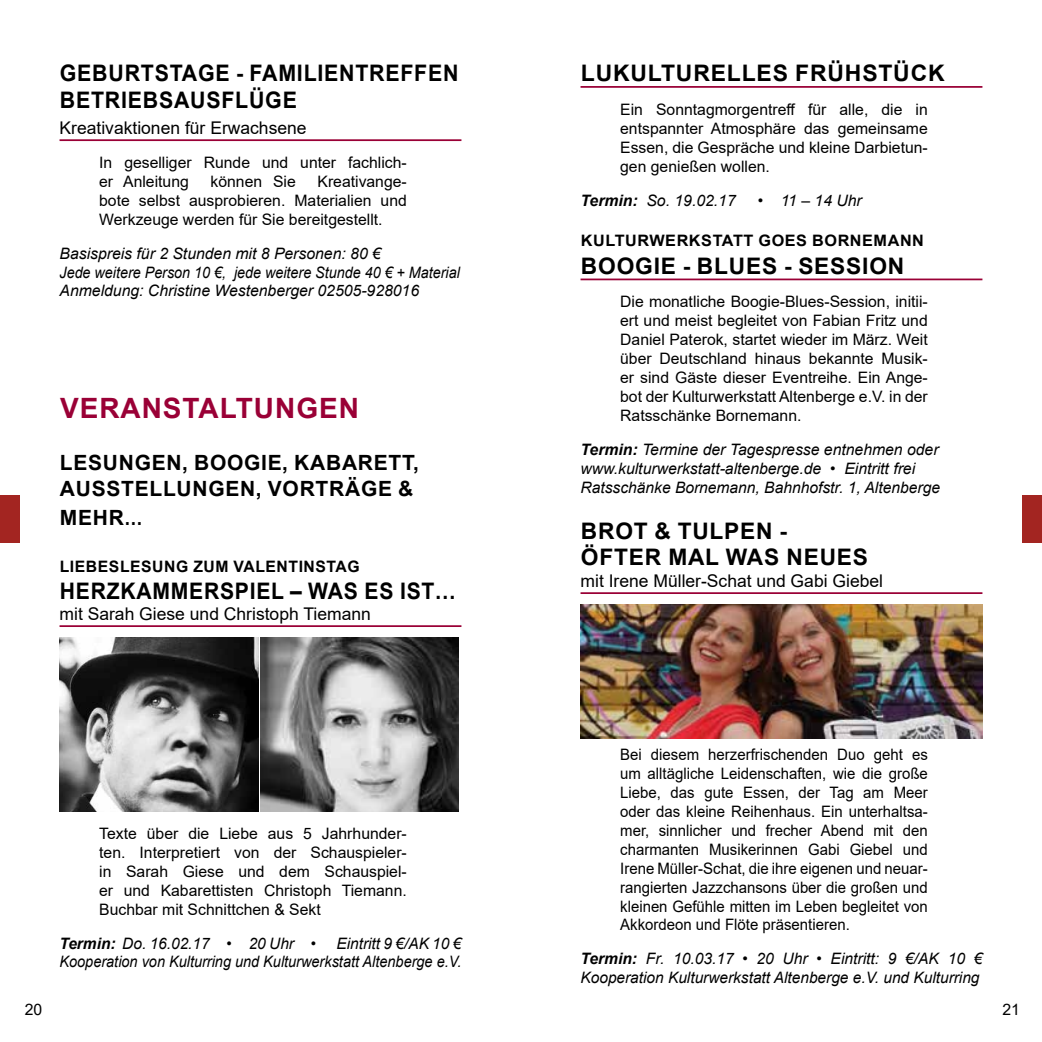
<style>
.page{position:relative;width:1042px;height:1042px;background:#fff}
.page>*{position:absolute;margin:0;border:0;box-sizing:border-box;transform-origin:0 0}
.t1{font:700 28px "Arial";letter-spacing:.035em;color:#9a0036}
.t2{font:700 22.75px/26.2px "Arial";letter-spacing:.035em;color:#000}
.t3{font:700 22.75px/27.3px "Arial";letter-spacing:.035em;color:#000;scale:.94 1}
.t4{font:700 22.75px "Arial";letter-spacing:.035em;color:#000;scale:.93 1}
.t5{font:700 21px/25.2px "Arial";letter-spacing:.035em;color:#000}
.t6{font:17.5px "Arial";color:#000}
.t7{font:15.75px/18.9px "Arial";color:#000;text-align:justify}
.t8{font:italic 15.75px/18.9px "Arial";color:#000}
.t9{font:15.75px/18.9px "Arial";color:#000;text-align:justify;scale:.95 1}
.t10{font:700 15.75px "Arial";letter-spacing:.035em;color:#000}
.s1{font-weight:700}
</style>
<div class="page">
<div style="left:0;top:495px;width:20px;height:48px;background:#a32521"></div>
<div style="left:1022px;top:495px;width:20px;height:48px;background:#a32521"></div>
<hr style="left:60px;top:139px;width:401px;height:2px;background:#9a0036">
<hr style="left:60px;top:625px;width:401px;height:2px;background:#9a0036">
<img style="left:60px;top:637px;width:198px;height:174px">
<img style="left:261px;top:637px;width:198px;height:174px">
<hr style="left:580px;top:86px;width:402px;height:2px;background:#9a0036">
<hr style="left:580px;top:278px;width:402px;height:2px;background:#9a0036">
<hr style="left:580px;top:592px;width:402px;height:2px;background:#9a0036">
<img style="left:580px;top:604px;width:402px;height:134px">
<h2 class="t3" style="left:60px;top:60px;width:425px">GEBURTSTAGE - FAMILIENTREFFEN<br>BETRIEBSAUSFLÜGE</h2>
<p class="t6" style="left:60px;top:116px;width:249px">Kreativaktionen für Erwachsene</p>
<p class="t7" style="left:99px;top:153px;width:309px">In geselliger Runde und unter fachlich&shy;er Anleitung</p>
<p class="t7" style="left:211px;top:172px;width:87px">können Sie</p>
<p class="t7" style="left:99px;top:172px;width:309px;text-indent:218px">Kreativange&shy;bote selbst ausprobieren. Materialien und Werkzeuge werden für Sie bereitgestellt.</p>
<p class="t8" style="left:60px;top:244px;width:402px">Basispreis für 2 Stunden mit 8 Personen: 80 €<br>Jede weitere Person 10 €, jede weitere Stunde 40 € + Material<br>Anmeldung: Christine Westenberger 02505-928016</p>
<h1 class="t1" style="left:60px;top:388px;width:300px">VERANSTALTUNGEN</h1>
<h3 class="t5" style="left:60px;top:451px;width:360px">LESUNGEN, BOOGIE, KABARETT,<br>AUSSTELLUNGEN, VORTRÄGE &amp;</h3>
<h3 class="t5" style="left:60px;top:505px;width:84px">MEHR…</h3>
<p class="t10" style="left:60px;top:555px;width:301px">LIEBESLESUNG ZUM VALENTINSTAG</p>
<h2 class="t4" style="left:60px;top:575px;width:427px">HERZKAMMERSPIEL – WAS ES IST…</h2>
<p class="t6" style="left:60px;top:602px;width:313px">mit Sarah Giese und Christoph Tiemann</p>
<p class="t7" style="left:99px;top:824px;width:309px">Texte über die Liebe aus 5 Jahrhunder&shy;ten. Interpretiert von der Schauspieler&shy;in Sarah Giese und dem Schauspiel&shy;er und Kabarettisten Christoph Tiemann.<br>Buchbar mit Schnittchen &amp; Sekt</p>
<p class="t8" style="left:60px;top:934px;width:258px"><span class="s1">Termin:</span> Do. 16.02.17 • 20 Uhr •</p>
<p class="t8" style="left:60px;top:934px;width:403px;text-align:right">Eintritt 9 €/AK 10 €<br>Kooperation von Kulturring und Kulturwerkstatt Altenberge e.V.</p>
<h2 class="t2" style="left:581px;top:60px;width:67px">LU KULTURELLES</h2>
<h2 class="t2" style="left:795px;top:60px;width:33px">FRÜHSTÜC</h2>
<h2 class="t2" style="left:928px;top:60px;width:18px">K</h2>
<p class="t7" style="left:620px;top:100px;width:309px">Ein Sonntagmorgentreff für alle, die in entspannter Atmosphäre das gemeinsame Essen, die Gespräche und kleine Darbietun&shy;gen genießen wollen.</p>
<p class="t8" style="left:580px;top:191px;width:157px"><span class="s1">Termin:</span> So. 19.02.17</p>
<p class="t8" style="left:758px;top:191px;width:106px">• 11 – 14 Uhr</p>
<p class="t10" style="left:581px;top:230px;width:345px">KULTURWERKSTATT GOES BORNEMANN</p>
<h2 class="t2" style="left:581px;top:253px;width:325px">BOOGIE - BLUES - SESSION</h2>
<p class="t7" style="left:620px;top:292px;width:309px">Die monatliche Boogie-Blues-Session, initii&shy;ert und meist begleitet von Fabian Fritz und Daniel Paterok, startet wieder im März. Weit über Deutschland hinaus bekannte Musik&shy;er sind Gäste dieser Eventreihe. Ein Ange&shy;bot der Kulturwerkstatt Altenberge e.V. in der Ratsschänke Bornemann.</p>
<p class="t8" style="left:580px;top:440px;width:361px"><span class="s1">Termin:</span> Termine der Tagespresse entnehmen oder www.kulturwerkstatt-altenberge.de • Eintritt frei<br>Ratsschänke Bornemann, Bahnhofstr. 1, Altenberge</p>
<h2 class="t2" style="left:581px;top:518px;width:289px">BROT &amp; TULPEN -<br>ÖFTER MAL WAS NEUES</h2>
<p class="t6" style="left:580px;top:569px;width:304px">mit Irene Müller-Schat und Gabi Giebel</p>
<p class="t9" style="left:620px;top:745px;width:325px">Bei diesem herzerfrischenden Duo geht es um alltägliche Leidenschaften, wie die große Liebe, das gute Essen, der Tag am Meer oder das kleine Reihenhaus. Ein unterhaltsa&shy;mer, sinnlicher und frecher Abend mit den charmanten Musikerinnen Gabi Giebel und Irene Müller-Schat, die ihre eigenen und neuar&shy;rangierten Jazzchansons über die großen und kleinen Gefühle mitten im Leben begleitet von Akkordeon und Flöte präsentieren.</p>
<p class="t8" style="left:580px;top:949px;width:403px"><span class="s1">Termin:</span> Fr. 10.03.17 • 20 Uhr • Eintritt: 9 €/AK 10 €<br>Kooperation Kulturwerkstatt Altenberge e.V. und Kulturring</p>
<p class="t7" style="left:25px;top:1000px;width:19px">20</p>
<p class="t7" style="left:1002px;top:1000px;width:19px">21</p>
</div>
